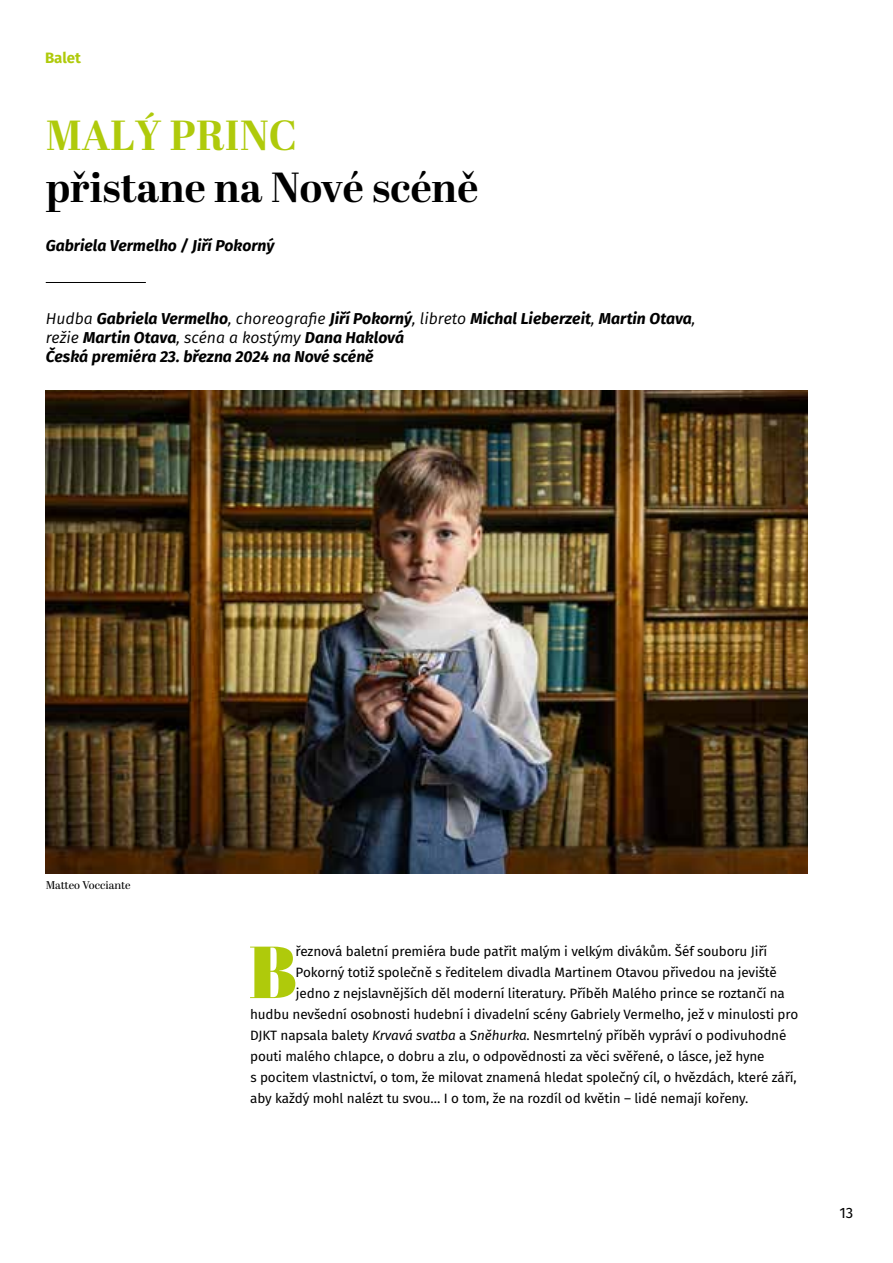
<style>
.page{position:relative;width:893px;height:1263px;background:#fff}
.page>*{position:absolute;margin:0;border:0;box-sizing:border-box;transform-origin:0 0}
.t1{font:900 73.5px "Abril Display";color:#afca0b}
.t2{font:700 42px "Abril Display";color:#000}
.t3{font:700 42px "Abril Display";color:#afca0b}
.t4{font:italic 700 15.75px/18.9px "Fira Sans";color:#000}
.t5{font:700 15px "Fira Sans";color:#afca0b}
.t6{font:15px "Fira Sans";color:#000}
.t7{font:13.5px "Fira Sans";letter-spacing:-.01em;color:#000}
.t8{font:11.25px "Abril Display";color:#000}
.s1{font-weight:400}
.s2{font-style:italic}
</style>
<div class="page">
<img style="left:46px;top:391px;width:762px;height:482px">
<hr style="left:46px;top:282px;width:100px;height:1px;background:#000">
<p class="t5" style="left:45px;top:47px;width:37px">Balet</p>
<h2 class="t3" style="left:46px;top:106px;width:253px">MALÝ PRINC</h2>
<h2 class="t2" style="left:46px;top:159px;width:434px">přistane na Nové scéně</h2>
<p class="t4" style="left:46px;top:236px;width:230px">Gabriela Vermelho / Jiří Pokorný</p>
<p class="t4" style="left:46px;top:309px;width:651px"><span class="s1">Hudba</span> Gabriela Vermelho<span class="s1">, choreografie</span> Jiří Pokorný<span class="s1">, libreto</span> Michal Lieberzeit<span class="s1">,</span> Martin Otava<span class="s1">, režie</span> Martin Otava<span class="s1">, scéna a kostýmy</span> Dana Haklová<br>Česká premiéra 23. března 2024 na Nové scéně</p>
<p class="t8" style="left:46px;top:878px;width:86px">Matteo Vocciante</p>
<h1 class="t1" style="left:250px;top:920px;width:48px">B</h1>
<p class="t7" style="left:295px;top:942px;width:473px">řeznová baletní premiéra bude patřit malým i velkým divákům. Šéf souboru Jiří</p>
<p class="t7" style="left:296px;top:963px;width:483px">Pokorný totiž společně s ředitelem divadla Martinem Otavou přivedou na jeviště</p>
<p class="t7" style="left:296px;top:984px;width:491px">jedno z nejslavnějších děl moderní literatury. Příběh Malého prince se roztančí na</p>
<p class="t7" style="left:250px;top:1005px;width:550px">hudbu nevšední osobnosti hudební i divadelní scény Gabriely Vermelho, jež v minulosti pro</p>
<p class="t7" style="left:250px;top:1026px;width:538px">DJKT napsala balety <span class="s2">Krvavá svatba</span> a <span class="s2">Sněhurka</span>. Nesmrtelný příběh vypráví o podivuhodné</p>
<p class="t7" style="left:250px;top:1047px;width:516px">pouti malého chlapce, o dobru a zlu, o odpovědnosti za věci svěřené, o lásce, jež hyne</p>
<p class="t7" style="left:250px;top:1068px;width:548px">s pocitem vlastnictví, o tom, že milovat znamená hledat společný cíl, o hvězdách, které září,</p>
<p class="t7" style="left:250px;top:1089px;width:500px">aby každý mohl nalézt tu svou… I o tom, že na rozdíl od květin – lidé nemají kořeny.</p>
<p class="t6" style="left:839px;top:1202px;width:15px">13</p>
</div>
